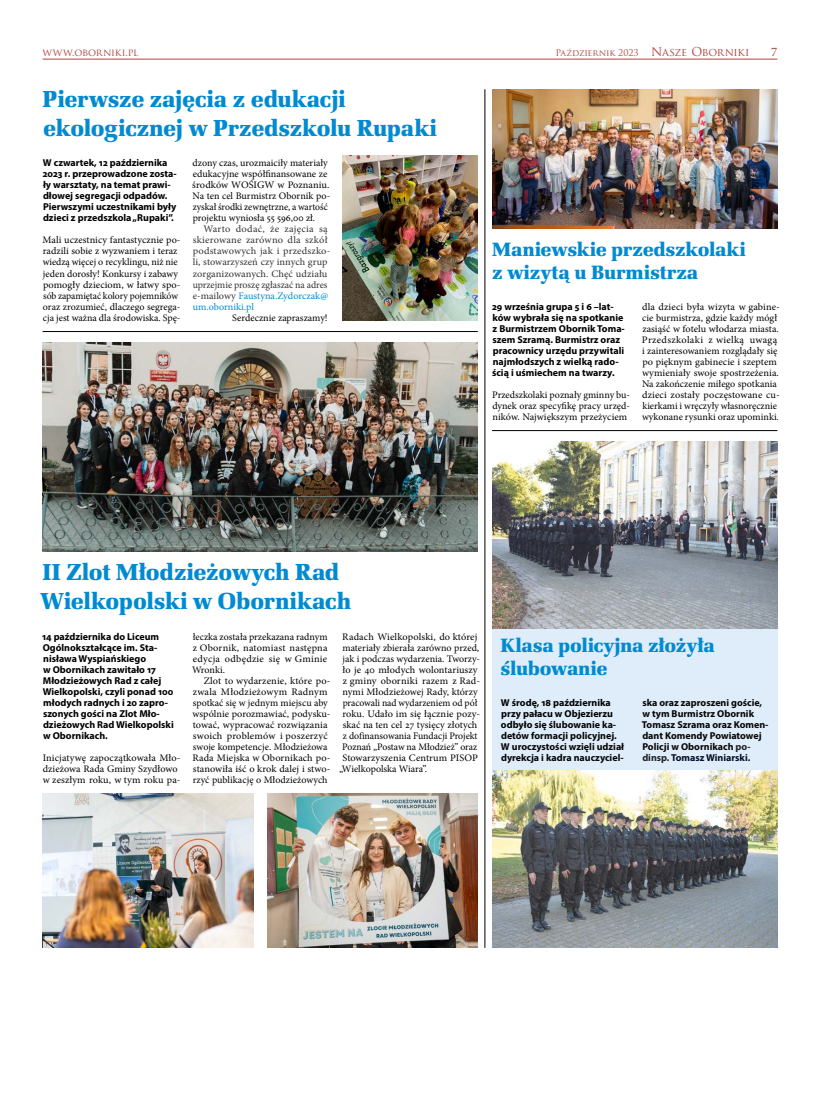
<style>
.page{position:relative;width:820px;height:1106px;background:#fff}
.page>*{position:absolute;margin:0;border:0;box-sizing:border-box;transform-origin:0 0}
.Minion_3_łamy_-_dzie{font:900 24px/29px "Latino URW";letter-spacing:-.005em;color:#008ad2}
.Minion_2_łamy_-_dzie{font:900 20px/23px "Latino URW";letter-spacing:-.005em;color:#008ad2}
.t1{font:13px "Minion Pro";color:#b0433f}
.Podstawowy_-_1_akapi{font:10px/11px "Minion Pro";color:#000}
.Podstawowy_-_4_mm_wc{font:10px/11px "Minion Pro";letter-spacing:.005em;color:#000}
.Lead_3_łamy{font:700 10px/11px "Myriad Pro";color:#000}
.Lead_2_łamy{font:700 10px/11px "Myriad Pro";color:#050505}
.Podstawowy_-_4_mm_wc-2{font:10px/11px "Minion Pro";letter-spacing:.005em;color:#333;scale:1.04 1}
.Lead_2_łamy-2{font:700 10px/11px "Myriad Pro";color:#000}
.t2{font:10px "Trajan Pro";letter-spacing:-.02em;color:#b0433f}
.t3{font:9px "Trajan Pro";letter-spacing:-.015em;color:#b0433f}
.s1{font-size:12px}
.s2{font-size:11px}
.s3{color:#008ad2}
.s4{color:#000}
.s5{color:#202124}
.s6{color:#040c28}
</style>
<div class="page">
<hr style="left:43px;top:59px;width:734px;height:1px;background:#b0433f">
<div style="left:492px;top:628px;width:285px;height:142px;background:#dfedfa"></div>
<img style="left:342px;top:155px;width:135px;height:165px">
<img style="left:43px;top:342px;width:434px;height:209px">
<img style="left:492px;top:89px;width:285px;height:140px">
<img style="left:492px;top:441px;width:285px;height:187px">
<img style="left:492px;top:770px;width:285px;height:177px">
<hr style="left:43px;top:331px;width:434px;height:1px;background:#000">
<img style="left:43px;top:793px;width:210px;height:154px">
<img style="left:267px;top:793px;width:210px;height:154px">
<hr style="left:484px;top:89px;width:1px;height:858px;background:#000">
<hr style="left:492px;top:430px;width:285px;height:1px;background:#000">
<p class="t2" style="left:43px;top:46px;width:97px">www.oborniki.pl</p>
<p class="t3" style="left:555px;top:47px;width:195px">Październik 2023 <span class="s1">N</span><span class="s2">asze</span> <span class="s1">O</span><span class="s2">borniki</span></p>
<h3 class="t1" style="left:771px;top:43px;width:8px">7</h3>
<p class="Minion_3_łamy_-_dzie" style="left:42px;top:84px;width:396px">Pierwsze zajęcia z edukacji ekologicznej w Przedszkolu Rupaki</p>
<p class="Lead_3_łamy" style="left:43px;top:157px;width:135px">W czwartek, 12 października<br>2023 r. przeprowadzone zosta&shy;ły warsztaty, na temat prawi&shy;dłowej segregacji odpadów.<br>Pierwszymi uczestnikami były dzieci z przedszkola „Rupaki”.</p>
<p class="Podstawowy_-_1_akapi" style="left:43px;top:235px;width:139px">Mali uczestnicy fantastycznie po&shy;radzili sobie z wyzwaniem i teraz wiedzą więcej o recyklingu, niż nie jeden dorosły! Konkursy i zabawy pomogły dzieciom, w łatwy spo&shy;sób zapamiętać kolory pojemników oraz zrozumieć, dlaczego segrega&shy;cja jest ważna dla środowiska. Spę-</p>
<p class="Podstawowy_-_1_akapi" style="left:192px;top:158px;width:139px">dzony czas, urozmaiciły materiały edukacyjne współfinansowane ze środków WOŚIGW w Poznaniu.<br>Na ten cel Burmistrz Obornik po&shy;zyskał środki zewnętrzne, a wartość projektu wyniosła 55 596,00 zł.</p>
<p class="Podstawowy_-_4_mm_wc-2" style="left:193px;top:224px;width:134px;text-indent:11px">Warto dodać, że zajęcia są skierowane zarówno dla szkół podstawowych jak i przedszko&shy;li, stowarzyszeń czy innych grup zorganizowanych. Chęć udziału uprzejmie proszę zgłaszać na adres e-mailowy <span class="s3">Faustyna.Zydorczak@ um.oborniki.pl</span></p>
<p class="Podstawowy_-_4_mm_wc" style="left:232px;top:312px;width:97px">Serdecznie zapraszamy!</p>
<p class="Minion_2_łamy_-_dzie" style="left:492px;top:237px;width:255px">Maniewskie przedszkolaki z wizytą u Burmistrza</p>
<p class="Lead_2_łamy-2" style="left:492px;top:300px;width:134px">29 września grupa 5 i 6 –lat&shy;ków wybrała się na spotkanie z Burmistrzem Obornik Toma&shy;szem Szramą. Burmistrz oraz pracownicy urzędu przywitali najmłodszych z wielką rado&shy;ścią i uśmiechem na twarzy.</p>
<p class="Podstawowy_-_1_akapi" style="left:492px;top:389px;width:139px;text-align:justify">Przedszkolaki poznały gminny bu&shy;dynek oraz specyfikę pracy urzęd&shy;ników. Największym przeżyciem</p>
<p class="Podstawowy_-_1_akapi" style="left:641px;top:301px;width:139px">dla dzieci była wizyta w gabine&shy;cie burmistrza, gdzie każdy mógł zasiąść w fotelu włodarza miasta.<br>Przedszkolaki z wielką uwagą i zainteresowaniem rozglądały się po pięknym gabinecie i szeptem wymieniały swoje spostrzeżenia.<br>Na zakończenie miłego spotkania dzieci zostały poczęstowane cu&shy;kierkami i wręczyły własnoręcznie wykonane rysunki oraz upominki.</p>
<p class="Minion_3_łamy_-_dzie" style="left:41px;top:557px;width:311px">II Zlot Młodzieżowych Rad<br>Wielkopolski w Obornikach</p>
<p class="Lead_3_łamy" style="left:42px;top:630px;width:133px">14 października do Liceum<br>Ogólnokształcące im. Sta&shy;nisława Wyspiańskiego<br>w Obornikach zawitało 17<br>Młodzieżowych Rad z całej<br>Wielkopolski, czyli ponad 100 młodych radnych i 20 zapro&shy;szonych gości na Zlot Mło&shy;dzieżowych Rad Wielkopolski w Obornikach.</p>
<p class="Podstawowy_-_1_akapi" style="left:43px;top:752px;width:139px">Inicjatywę zapoczątkowała Mło&shy;dzieżowa Rada Gminy Szydłowo w zeszłym roku, w tym roku pa-</p>
<p class="Podstawowy_-_1_akapi" style="left:192px;top:631px;width:137px;text-align:justify">łeczka została przekazana radnym z Obornik, natomiast następna edycja odbędzie się w Gminie Wronki.</p>
<p class="Podstawowy_-_4_mm_wc" style="left:192px;top:675px;width:139px;text-indent:11px">Zlot to wydarzenie, które po&shy;zwala Młodzieżowym Radnym spotkać się w jednym miejscu aby wspólnie porozmawiać, podysku&shy;tować, wypracować rozwiązania swoich problemów i poszerzyć swoje kompetencje. Młodzieżowa<br>Rada Miejska w Obornikach po&shy;stanowiła iść o krok dalej i stwo&shy;rzyć publikację o Młodzieżowych</p>
<p class="Podstawowy_-_4_mm_wc" style="left:342px;top:631px;width:136px">Radach Wielkopolski, do której</p>
<p class="Podstawowy_-_4_mm_wc" style="left:342px;top:642px;width:138px">materiały zbierała zarówno przed,</p>
<p class="Podstawowy_-_4_mm_wc" style="left:342px;top:653px;width:139px">jak i podczas wydarzenia. Tworzy-</p>
<p class="Podstawowy_-_4_mm_wc" style="left:342px;top:664px;width:137px">ło je 40 młodych wolontariuszy</p>
<p class="Podstawowy_-_4_mm_wc" style="left:342px;top:675px;width:139px">z gminy oborniki razem z Rad-</p>
<p class="Podstawowy_-_4_mm_wc" style="left:342px;top:686px;width:137px">nymi Młodzieżowej Rady, którzy</p>
<p class="Podstawowy_-_4_mm_wc" style="left:342px;top:697px;width:136px">pracowali nad wydarzeniem od pół</p>
<p class="Podstawowy_-_4_mm_wc" style="left:342px;top:708px;width:139px">roku. Udało im się łącznie pozy-</p>
<p class="Podstawowy_-_4_mm_wc" style="left:342px;top:719px;width:136px">skać na ten cel 27 tysięcy złotych</p>
<p class="Podstawowy_-_4_mm_wc" style="left:342px;top:730px;width:136px">z dofinansowania Fundacji Projekt</p>
<p class="Podstawowy_-_4_mm_wc" style="left:342px;top:741px;width:136px">Poznań „Postaw na Młodzież” oraz</p>
<p class="Podstawowy_-_4_mm_wc" style="left:342px;top:752px;width:137px">Stowarzyszenia Centrum PISOP</p>
<p class="Podstawowy_-_4_mm_wc" style="left:339px;top:763px;width:90px">„Wielkopolska Wiara”.</p>
<p class="Minion_2_łamy_-_dzie" style="left:500px;top:633px;width:215px">Klasa policyjna złożyła ślubowanie</p>
<p class="Lead_2_łamy" style="left:500px;top:696px;width:125px"><span class="s4">W środę, 18 października przy pałacu w Objezierzu odbyło się</span> ślubowanie ka&shy;detów formacji policyjnej.<br>W uroczystości wzięli udział dyrekcja i kadra nauczyciel-</p>
<p class="Lead_2_łamy" style="left:641px;top:696px;width:128px">ska oraz zaproszeni goście, w tym Burmistrz Obornik<br>Tomasz Szrama oraz Komen&shy;dant Komendy Powiatowej<br>Policji w Obornikach <span class="s5">po&shy;dinsp.</span> <span class="s6">Tomasz Winiarski.</span></p>
</div>
